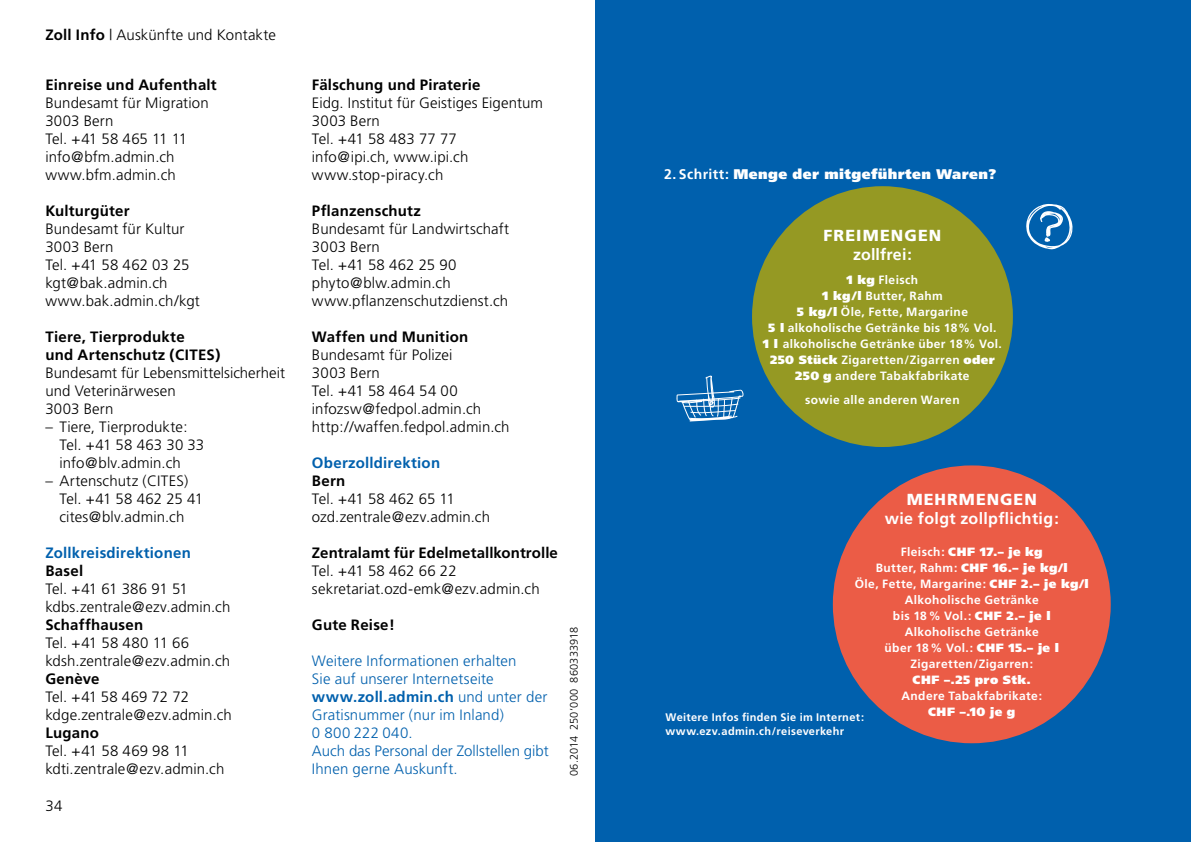
<style>
.page{position:relative;width:1191px;height:842px;background:#fff}
.page>*{position:absolute;margin:0;border:0;box-sizing:border-box;transform-origin:0 0}
.t1{font:700 16px "Frutiger";letter-spacing:.02em;color:#fff}
.t2{font:900 16px "Frutiger";letter-spacing:.07em;color:#fff}
.t3{font:300 15px/18px "Frutiger";letter-spacing:.01em;color:#000}
.t4{font:700 15px/18px "Frutiger";letter-spacing:.015em;color:#000}
.t5{font:300 15px/18px "Frutiger";letter-spacing:.005em;color:#0060ad}
.t6{font:700 15px "Frutiger";letter-spacing:.015em;color:#0060ad}
.t7{font:900 14px "Frutiger";letter-spacing:.03em;color:#fff}
.t8{font:700 12px/16px "Frutiger";letter-spacing:.03em;color:#fff;text-align:center}
.t9{font:900 12px "Frutiger";letter-spacing:.045em;color:#fff}
.t10{font:700 11px "Frutiger";letter-spacing:.035em;color:#fff}
.t11{font:300 11px "Frutiger";letter-spacing:.005em;color:#000}
.s1{font-weight:700}
.s2{font-weight:900}
</style>
<div class="page">
<div style="left:595px;top:0;width:596px;height:842px;background:#0060ad"></div>
<div style="left:752px;top:186px;width:261px;height:261px;background:#959923;border-radius:50%"></div>
<svg style="left:676px;top:376px;width:67px;height:45px"></svg>
<svg style="left:1026px;top:204px;width:46px;height:45px"></svg>
<div style="left:833px;top:465px;width:277px;height:278px;background:#eb5c46;border-radius:50%"></div>
<p class="t3" style="left:45px;top:26px;width:232px"><span class="s1">Zoll Info</span> | Auskünfte und Kontakte</p>
<p class="t4" style="left:45px;top:76px;width:173px">Einreise und Aufenthalt</p>
<p class="t3" style="left:45px;top:94px;width:165px">Bundesamt für Migration<br>3003 Bern<br>Tel. +41 58 465 11 11 info@bfm.admin.ch www.bfm.admin.ch</p>
<p class="t4" style="left:45px;top:202px;width:86px">Kulturgüter</p>
<p class="t3" style="left:45px;top:220px;width:156px">Bundesamt für Kultur<br>3003 Bern<br>Tel. +41 58 462 03 25 kgt@bak.admin.ch www.bak.admin.ch/kgt</p>
<p class="t4" style="left:45px;top:328px;width:177px">Tiere, Tierprodukte<br>und Artenschutz (CITES)</p>
<p class="t3" style="left:45px;top:364px;width:241px">Bundesamt für Lebensmittelsicherheit und Veterinärwesen<br>3003 Bern</p>
<p class="t3" style="left:60px;top:418px;width:146px;text-indent:-14px">– Tiere, Tierprodukte:<br>Tel. +41 58 463 30 33 info@blv.admin.ch</p>
<p class="t3" style="left:60px;top:472px;width:145px;text-indent:-14px">– Artenschutz (CITES)<br>Tel. +41 58 462 25 41 cites@blv.admin.ch</p>
<p class="t6" style="left:45px;top:544px;width:147px">Zollkreisdirektionen</p>
<p class="t4" style="left:45px;top:562px;width:39px">Basel</p>
<p class="t3" style="left:45px;top:580px;width:186px">Tel. +41 61 386 91 51 kdbs.zentrale@ezv.admin.ch</p>
<p class="t4" style="left:45px;top:616px;width:99px">Schaffhausen</p>
<p class="t3" style="left:45px;top:634px;width:186px">Tel. +41 58 480 11 66 kdsh.zentrale@ezv.admin.ch</p>
<p class="t4" style="left:45px;top:670px;width:56px">Genève</p>
<p class="t3" style="left:45px;top:688px;width:188px">Tel. +41 58 469 72 72 kdge.zentrale@ezv.admin.ch</p>
<p class="t4" style="left:45px;top:724px;width:55px">Lugano</p>
<p class="t3" style="left:45px;top:742px;width:180px">Tel. +41 58 469 98 11 kdti.zentrale@ezv.admin.ch</p>
<p class="t3" style="left:45px;top:797px;width:18px">34</p>
<p class="t4" style="left:312px;top:76px;width:170px">Fälschung und Piraterie</p>
<p class="t3" style="left:312px;top:94px;width:232px">Eidg. Institut für Geistiges Eigentum<br>3003 Bern<br>Tel. +41 58 483 77 77<br>info@ipi.ch, www.ipi.ch www.stop-piracy.ch</p>
<p class="t4" style="left:312px;top:202px;width:111px">Pflanzenschutz</p>
<p class="t3" style="left:312px;top:220px;width:199px">Bundesamt für Landwirtschaft<br>3003 Bern<br>Tel. +41 58 462 25 90 phyto@blw.admin.ch www.pflanzenschutzdienst.ch</p>
<p class="t4" style="left:312px;top:328px;width:158px">Waffen und Munition</p>
<p class="t3" style="left:312px;top:346px;width:199px">Bundesamt für Polizei<br>3003 Bern<br>Tel. +41 58 464 54 00 infozsw@fedpol.admin.ch http://waffen.fedpol.admin.ch</p>
<p class="t6" style="left:312px;top:454px;width:130px">Oberzolldirektion</p>
<p class="t4" style="left:312px;top:472px;width:35px">Bern</p>
<p class="t3" style="left:312px;top:490px;width:180px">Tel. +41 58 462 65 11 ozd.zentrale@ezv.admin.ch</p>
<p class="t4" style="left:312px;top:544px;width:247px">Zentralamt für Edelmetallkontrolle</p>
<p class="t3" style="left:312px;top:562px;width:229px">Tel. +41 58 462 66 22 sekretariat.ozd-emk@ezv.admin.ch</p>
<p class="t4" style="left:312px;top:616px;width:85px">Gute Reise!</p>
<p class="t5" style="left:312px;top:652px;width:238px">Weitere Informationen erhalten<br>Sie auf unserer Internetseite <span class="s1">www.zoll.admin.ch</span> und unter der<br>Gratisnummer (nur im Inland)<br>0 800 222 040.<br>Auch das Personal der Zollstellen gibt<br>Ihnen gerne Auskunft.</p>
<p class="t11" style="left:568px;top:776px;width:151px;rotate:-90deg">06.2014 250‘000 860333918</p>
<p class="t7" style="left:664px;top:165px;width:334px"><span class="s1">2. Schritt:</span> Menge der mitgeführten Waren?</p>
<p class="t2" style="left:823px;top:226px;width:119px">FREIMENGEN</p>
<p class="t1" style="left:853px;top:245px;width:60px">zollfrei:</p>
<p class="t8" style="left:763px;top:272px;width:240px"><span class="s2">1 kg</span> Fleisch<br><span class="s2">1 kg/l</span> Butter, Rahm<br><span class="s2">5 kg/l</span> Öle, Fette, Margarine<br><span class="s2">5 l</span> alkoholische Getränke bis 18% Vol.<br><span class="s2">1 l</span> alkoholische Getränke über 18% Vol.<br><span class="s2">250 Stück</span> Zigaretten/Zigarren <span class="s2">oder<br>250 g</span> andere Tabakfabrikate</p>
<p class="t8" style="left:805px;top:392px;width:156px">sowie alle anderen Waren</p>
<p class="t2" style="left:906px;top:490px;width:131px">MEHRMENGEN</p>
<p class="t1" style="left:884px;top:509px;width:176px">wie folgt zollpflichtig:</p>
<p class="t8" style="left:854px;top:544px;width:235px">Fleisch: <span class="s2">CHF 17.– je kg<br></span>Butter, Rahm: <span class="s2">CHF 16.– je kg/l<br></span>Öle, Fette, Margarine: <span class="s2">CHF 2.– je kg/l<br></span>Alkoholische Getränke<br>bis 18% Vol.: <span class="s2">CHF 2.– je l<br></span>Alkoholische Getränke<br>über 18% Vol.: <span class="s2">CHF 15.– je l<br></span>Zigaretten/Zigarren:</p>
<p class="t9" style="left:912px;top:672px;width:120px">CHF –.25 pro Stk.</p>
<p class="t8" style="left:901px;top:688px;width:142px">Andere Tabakfabrikate:</p>
<p class="t10" style="left:665px;top:711px;width:200px">Weitere Infos finden Sie im Internet:</p>
<p class="t9" style="left:928px;top:704px;width:89px">CHF –.10 je g</p>
<p class="t10" style="left:665px;top:725px;width:180px">www.ezv.admin.ch/reiseverkehr</p>
</div>
